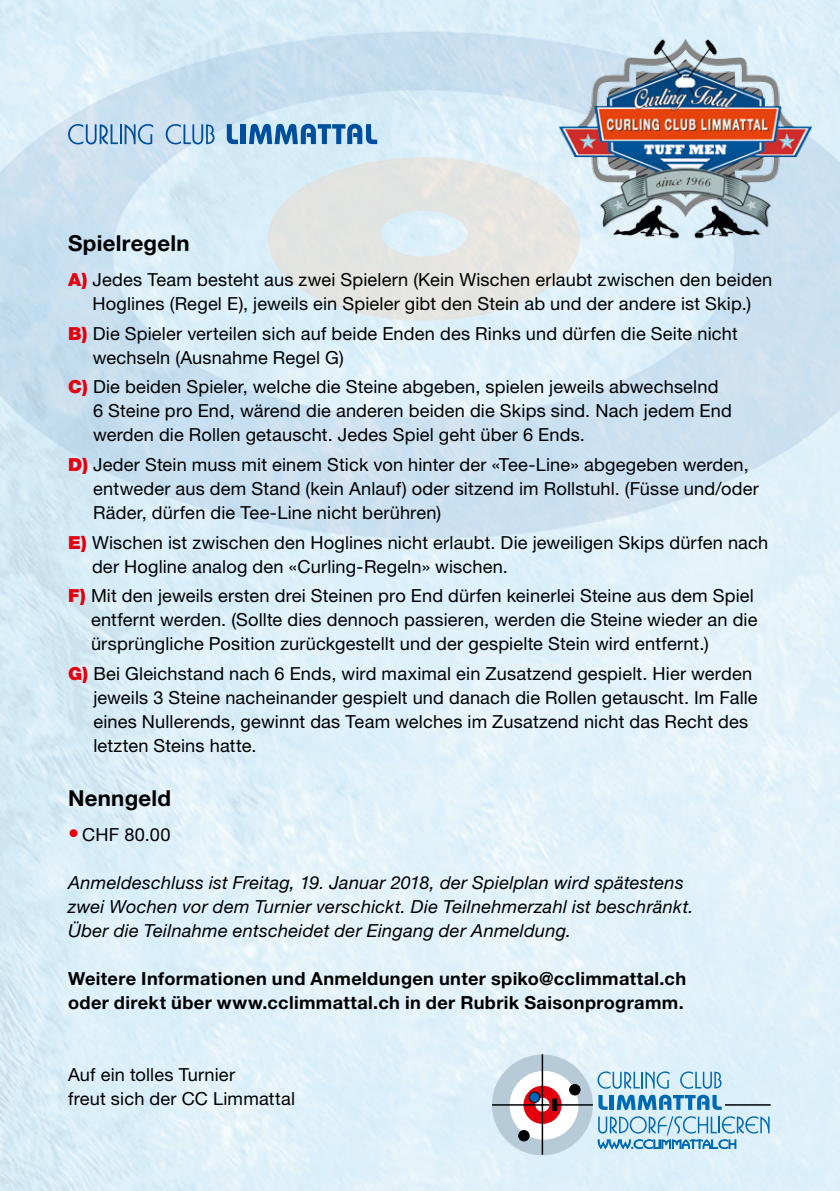
<style>
.page{position:relative;width:840px;height:1191px;background:#fff}
.page>*{position:absolute;margin:0;border:0;box-sizing:border-box;transform-origin:0 0}
.t1{font:700 22px "Helvetica Neue";letter-spacing:.01em;color:#000}
.t2{font:18px/24px "Helvetica Neue";letter-spacing:.01em;color:#000}
.t3{font:italic 18px/24px "Helvetica Neue";letter-spacing:.015em;color:#000}
.t4{font:700 18px/24px "Helvetica Neue";letter-spacing:.02em;color:#000}
.s1{font-weight:900;color:#e3000f}
.s2{font-size:22px;color:#e3000f}
</style>
<div class="page">
<img style="left:0;top:0;width:839px;height:1191px">
<div style="left:491px;top:1054px;width:101px;height:101px;background:#b6cbd7;border-radius:50%"></div>
<div style="left:509px;top:1070px;width:69px;height:69px;background:#fff;border-radius:50%"></div>
<svg style="left:523px;top:1085px;width:38px;height:38px"></svg>
<svg style="left:535px;top:1097px;width:14px;height:14px"></svg>
<hr style="left:492px;top:1104px;width:57px;height:1px;background:#000">
<hr style="left:555px;top:1104px;width:37px;height:1px;background:#000">
<hr style="left:724px;top:1104px;width:46px;height:1px;background:#000">
<hr style="left:541px;top:1054px;width:2px;height:100px;background:#000">
<svg style="left:552px;top:1099px;width:4px;height:11px"></svg>
<div style="left:518px;top:1130px;width:11px;height:11px;background:#000;border-radius:50%"></div>
<div style="left:518px;top:1130px;width:11px;height:11px;border:1px solid #000;border-radius:50%"></div>
<div style="left:569px;top:1084px;width:10px;height:11px;background:#000;border-radius:50%"></div>
<div style="left:569px;top:1084px;width:11px;height:11px;border:1px solid #000;border-radius:50%"></div>
<div style="left:529px;top:1092px;width:10px;height:10px;background:#0069b4;border-radius:50%"></div>
<div style="left:529px;top:1092px;width:10px;height:10px;border:1px solid #000;border-radius:50%"></div>
<svg style="left:597px;top:1071px;width:72px;height:17px"></svg>
<svg style="left:679px;top:1071px;width:42px;height:17px"></svg>
<svg style="left:598px;top:1095px;width:9px;height:14px"></svg>
<hr style="left:609px;top:1095px;width:4px;height:14px;background:#0069b4">
<svg style="left:616px;top:1094px;width:105px;height:16px;background:#65a7d4"></svg>
<svg style="left:597px;top:1116px;width:172px;height:33px;background:#a1cce7"></svg>
<svg style="left:68px;top:124px;width:50px;height:20px"></svg>
<hr style="left:119px;top:124px;width:2px;height:20px;background:#004e9e">
<svg style="left:125px;top:124px;width:28px;height:20px"></svg>
<svg style="left:166px;top:124px;width:48px;height:20px"></svg>
<svg style="left:227px;top:124px;width:11px;height:20px"></svg>
<div style="left:240px;top:124px;width:6px;height:20px;background:#004e9e"></div>
<svg style="left:249px;top:124px;width:128px;height:20px;background:#5a90c3"></svg>
<img style="left:550px;top:11px;width:269px;height:244px">
<p class="t1" style="left:68px;top:229px;width:123px">Spielregeln</p>
<p class="t2" style="left:68px;top:267px;width:705px;text-align:center"><span class="s1">A)</span> Jedes Team besteht aus zwei Spielern (Kein Wischen erlaubt zwischen den beiden<br>Hoglines (Regel E), jeweils ein Spieler gibt den Stein ab und der andere ist Skip.)</p>
<p class="t2" style="left:93px;top:321px;width:646px;text-indent:-25px"><span class="s1">B)</span> Die Spieler verteilen sich auf beide Enden des Rinks und dürfen die Seite nicht wechseln (Ausnahme Regel G)</p>
<p class="t2" style="left:93px;top:375px;width:640px;text-indent:-25px"><span class="s1">C)</span> Die beiden Spieler, welche die Steine abgeben, spielen jeweils abwechselnd<br>6 Steine pro End, wärend die anderen beiden die Skips sind. Nach jedem End werden die Rollen getauscht. Jedes Spiel geht über 6 Ends.</p>
<p class="t2" style="left:93px;top:452px;width:666px;text-indent:-25px"><span class="s1">D)</span> Jeder Stein muss mit einem Stick von hinter der «Tee-Line» abgegeben werden, entweder aus dem Stand (kein Anlauf) oder sitzend im Rollstuhl. (Füsse und/oder<br>Räder, dürfen die Tee-Line nicht berühren)</p>
<p class="t2" style="left:92px;top:530px;width:677px;text-indent:-24px"><span class="s1">E)</span> Wischen ist zwischen den Hoglines nicht erlaubt. Die jeweiligen Skips dürfen nach der Hogline analog den «Curling-Regeln» wischen.</p>
<p class="t2" style="left:91px;top:584px;width:667px;text-indent:-23px"><span class="s1">F)</span> Mit den jeweils ersten drei Steinen pro End dürfen keinerlei Steine aus dem Spiel entfernt werden. (Sollte dies dennoch passieren, werden die Steine wieder an die ürsprüngliche Position zurückgestellt und der gespielte Stein wird entfernt.)</p>
<p class="t2" style="left:93px;top:661px;width:665px;text-indent:-25px"><span class="s1">G)</span> Bei Gleichstand nach 6 Ends, wird maximal ein Zusatzend gespielt. Hier werden jeweils 3 Steine nacheinander gespielt und danach die Rollen getauscht. Im Falle eines Nullerends, gewinnt das Team welches im Zusatzend nicht das Recht des letzten Steins hatte.</p>
<p class="t1" style="left:68px;top:784px;width:104px">Nenngeld</p>
<p class="t2" style="left:68px;top:822px;width:104px"><span class="s2">•</span> CHF 80.00</p>
<p class="t3" style="left:68px;top:870px;width:626px">Anmeldeschluss ist Freitag, 19. Januar 2018, der Spielplan wird spätestens zwei Wochen vor dem Turnier verschickt. Die Teilnehmerzahl ist beschränkt.<br>Über die Teilnahme entscheidet der Eingang der Anmeldung.</p>
<p class="t4" style="left:68px;top:966px;width:619px">Weitere Informationen und Anmeldungen unter spiko@cclimmattal.ch oder direkt über www.cclimmattal.ch in der Rubrik Saisonprogramm.</p>
<p class="t2" style="left:68px;top:1062px;width:228px">Auf ein tolles Turnier<br>freut sich der CC Limmattal</p>
</div>
